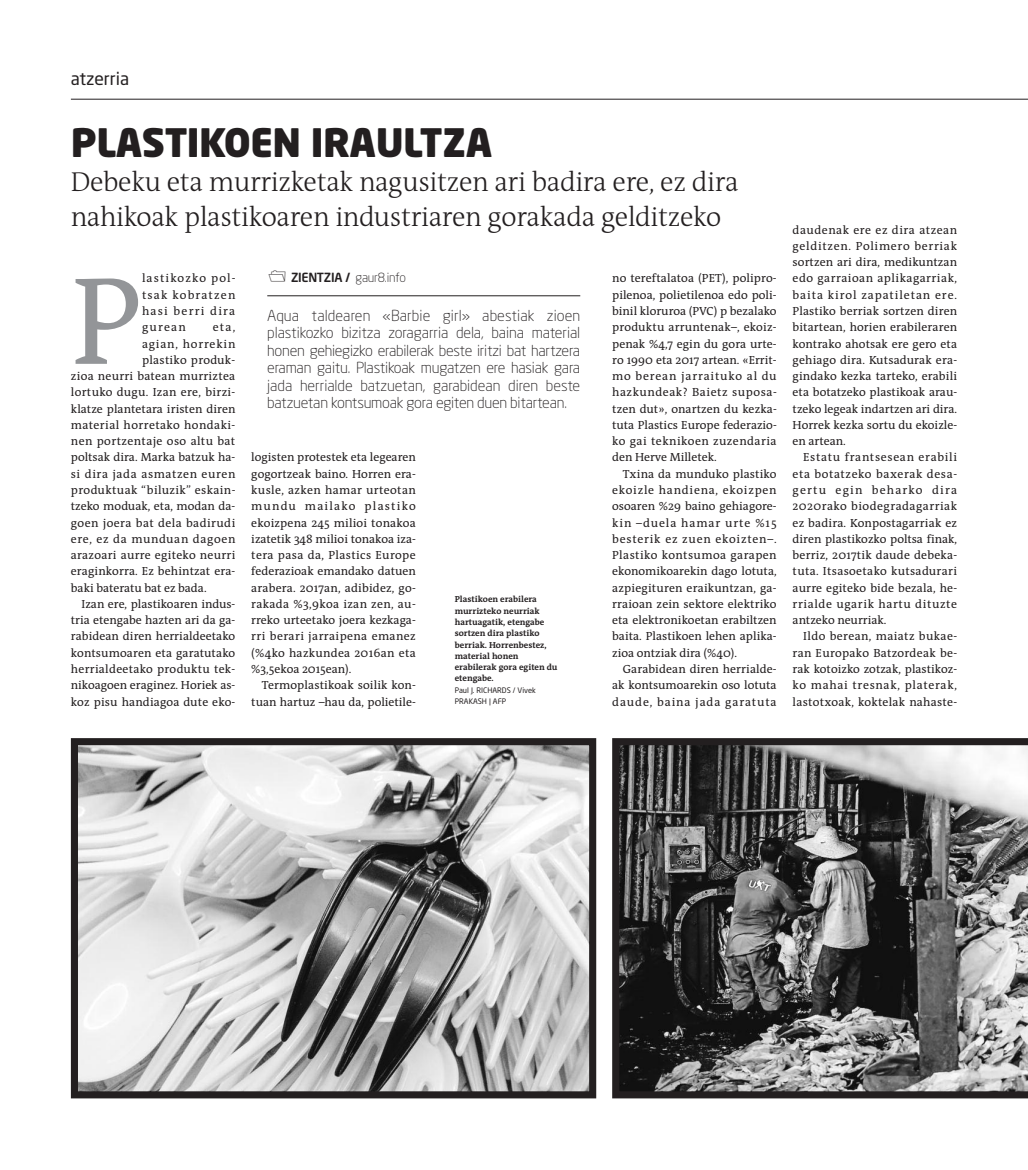
<style>
.page{position:relative;width:1028px;height:1170px;background:#fff}
.page>*{position:absolute;margin:0;border:0;box-sizing:border-box;transform-origin:0 0}
.t1{font:125.62px "The Antiqua B5";color:#939598}
.t2{font:900 38.75px "Neo Sans";letter-spacing:-.015em;color:#231f20}
.t3{font:300 27.5px/35px "The Antiqua B3";letter-spacing:-.015em;color:#231f20}
.t4{font:17.5px "Neo Sans";color:#231f20}
.t5{font:300 15px/17.5px "Neo Sans";letter-spacing:-.02em;color:#231f20;text-align:justify}
.t6{font:300 12.5px "Neo Sans";letter-spacing:-.02em;color:#231f20}
.t7{font:11.88px/16.2px "The Antiqua B5";letter-spacing:.01em;color:#231f20;text-align:justify}
.t8{font:11.88px "The Antiqua B5";letter-spacing:.035em;color:#231f20}
.t9{font:11.88px "The Antiqua B5";letter-spacing:.03em;color:#231f20}
.t10{font:11.88px "The Antiqua B5";letter-spacing:.05em;color:#231f20}
.t11{font:11.88px "The Antiqua B5";letter-spacing:.065em;color:#231f20}
.t12{font:700 8.75px/11.2px "The Antiqua B7";color:#231f20}
.t13{font:7.5px/11.2px "Neo Sans";color:#231f20}
.s1{font-weight:500}
</style>
<div class="page">
<hr style="left:71px;top:99px;width:957px;height:1px;background:#231f20">
<svg style="left:612px;top:738px;width:416px;height:360px;background:#636363"></svg>
<img style="left:79px;top:746px;width:509px;height:344px">
<div style="left:71px;top:738px;width:525px;height:360px;border:7px solid #231f20"></div>
<hr style="left:267px;top:295px;width:313px;height:1px;background:#231f20">
<h3 class="t4" style="left:71px;top:72px;width:60px">atzerria</h3>
<h2 class="t2" style="left:71px;top:126px;width:423px">PLASTIKOEN IRAULTZA</h2>
<h3 class="t3" style="left:71px;top:168px;width:669px">Debeku eta murrizketak nagusitzen ari badira ere, ez dira nahikoak plastikoaren industriaren gorakada gelditzeko</h3>
<p class="t6" style="left:291px;top:273px;width:116px"><span class="s1">ZIENTZIA /</span> gaur8.info</p>
<p class="t5" style="left:267px;top:308px;width:314px">Aqua taldearen «Barbie girl» abestiak zioen plastikozko bizitza zoragarria dela, baina material honen gehiegizko erabilerak beste iritzi bat hartzera eraman gaitu. Plastikoak mugatzen ere hasiak gara jada herrialde batzuetan, garabidean diren beste batzuetan kontsumoak gora egiten duen bitartean.</p>
<p class="t7" style="left:612px;top:272px;width:166px">no tereftalatoa (PET), polipro&shy;pilenoa, polietilenoa edo poli&shy;binil kloruroa (PVC) p bezalako produktu arruntenak–, ekoiz&shy;penak %4,7 egin du gora urte&shy;ro 1990 eta 2017 artean. «Errit&shy;mo berean jarraituko al du hazkundeak? Baietz suposa&shy;tzen dut», onartzen du kezka&shy;tuta Plastics Europe federazio&shy;ko gai teknikoen zuzendaria den Herve Milletek.</p>
<p class="t7" style="left:612px;top:467px;width:166px;text-indent:11px">Txina da munduko plastiko ekoizle handiena, ekoizpen osoaren %29 baino gehiagore&shy;kin –duela hamar urte %15 besterik ez zuen ekoizten–.<br>Plastiko kontsumoa garapen ekonomikoarekin dago lotuta, azpiegituren eraikuntzan, ga&shy;rraioan zein sektore elektriko eta elektronikoetan erabiltzen baita. Plastikoen lehen aplika&shy;zioa ontziak dira (%40).</p>
<p class="t7" style="left:612px;top:662px;width:166px;text-indent:11px">Garabidean diren herrialde&shy;ak kontsumoarekin oso lotuta daude, baina jada garatuta</p>
<h1 class="t1" style="left:71px;top:279px;width:73px">P</h1>
<p class="t7" style="left:142px;top:272px;width:95px">lastikozko pol&shy;tsak kobratzen hasi berri dira gurean</p>
<p class="t7" style="left:213px;top:320px;width:24px">eta,</p>
<p class="t11" style="left:142px;top:339px;width:95px">agian, horrekin</p>
<p class="t7" style="left:142px;top:353px;width:95px">plastiko produk-</p>
<p class="t7" style="left:71px;top:369px;width:166px">zioa neurri batean murriztea</p>
<p class="t9" style="left:71px;top:388px;width:166px">lortuko dugu. Izan ere, birzi-</p>
<p class="t7" style="left:71px;top:402px;width:166px">klatze plantetara iristen diren</p>
<p class="t8" style="left:71px;top:421px;width:166px">material horretako hondaki-</p>
<p class="t8" style="left:71px;top:437px;width:166px">nen portzentaje oso altu bat</p>
<p class="t7" style="left:71px;top:451px;width:166px">poltsak dira. Marka batzuk ha-</p>
<p class="t10" style="left:71px;top:469px;width:166px">si dira jada asmatzen euren</p>
<p class="t9" style="left:71px;top:486px;width:166px">produktuak “biluzik” eskain-</p>
<p class="t7" style="left:71px;top:499px;width:166px">tzeko moduak, eta, modan da-</p>
<p class="t8" style="left:71px;top:518px;width:166px">goen joera bat dela badirudi</p>
<p class="t10" style="left:71px;top:534px;width:166px">ere, ez da munduan dagoen</p>
<p class="t7" style="left:71px;top:548px;width:166px">arazoari aurre egiteko neurri</p>
<p class="t7" style="left:71px;top:564px;width:166px">eraginkorra. Ez behintzat era-</p>
<p class="t7" style="left:71px;top:581px;width:137px">baki bateratu bat ez bada.</p>
<p class="t7" style="left:81px;top:597px;width:155px">Izan ere, plastikoaren indus-</p>
<p class="t7" style="left:71px;top:613px;width:166px">tria etengabe hazten ari da ga-</p>
<p class="t7" style="left:71px;top:629px;width:166px">rabidean diren herrialdeetako</p>
<p class="t7" style="left:71px;top:646px;width:166px">kontsumoaren eta garatutako</p>
<p class="t7" style="left:71px;top:662px;width:166px">herrialdeetako produktu tek-</p>
<p class="t7" style="left:71px;top:678px;width:166px">nikoagoen eraginez. Horiek as-</p>
<p class="t7" style="left:71px;top:694px;width:166px">koz pisu handiagoa dute eko-</p>
<p class="t7" style="left:251px;top:451px;width:166px">logisten protestek eta legearen gogortzeak baino. Horren era&shy;kusle, azken hamar urteotan mundu mailako plastiko ekoizpena 245 milioi tonakoa izatetik 348 milioi tonakoa iza&shy;tera pasa da, Plastics Europe federazioak emandako datuen arabera. 2017an, adibidez, go&shy;rakada %3,9koa izan zen, au&shy;rreko urteetako joera kezkaga&shy;rri berari jarraipena emanez (%4ko hazkundea 2016an eta %3,5ekoa 2015ean).</p>
<p class="t7" style="left:251px;top:678px;width:166px;text-align:right">Termoplastikoak soilik kon&shy;tuan hartuz –hau da, polietile-</p>
<p class="t12" style="left:455px;top:595px;width:104px">Plastikoen erabilera murrizteko neurriak hartuagatik, etengabe sortzen dira plastiko berriak. Horrenbestez, material honen erabilerak gora egiten du etengabe.</p>
<p class="t13" style="left:455px;top:684px;width:82px">Paul J. RICHARDS / Vivek<br>PRAKASH | AFP</p>
<p class="t7" style="left:792px;top:223px;width:166px">daudenak ere ez dira atzean gelditzen. Polimero berriak sortzen ari dira, medikuntzan edo garraioan aplikagarriak, baita kirol zapatiletan ere.<br>Plastiko berriak sortzen diren bitartean, horien erabileraren kontrako ahotsak ere gero eta gehiago dira. Kutsadurak era&shy;gindako kezka tarteko, erabili eta botatzeko plastikoak arau&shy;tzeko legeak indartzen ari dira.<br>Horrek kezka sortu du ekoizle&shy;en artean.</p>
<p class="t7" style="left:792px;top:451px;width:166px;text-indent:11px">Estatu frantsesean erabili eta botatzeko baxerak desa&shy;gertu egin beharko dira 2020rako biodegradagarriak ez badira. Konpostagarriak ez diren plastikozko poltsa finak, berriz, 2017tik daude debeka&shy;tuta. Itsasoetako kutsadurari aurre egiteko bide bezala, he&shy;rrialde ugarik hartu dituzte antzeko neurriak.</p>
<p class="t7" style="left:792px;top:629px;width:166px;text-indent:11px">Ildo berean, maiatz bukae&shy;ran Europako Batzordeak be&shy;rak kotoizko zotzak, plastikoz&shy;ko mahai tresnak, platerak, lastotxoak, koktelak nahaste-</p>
</div>
